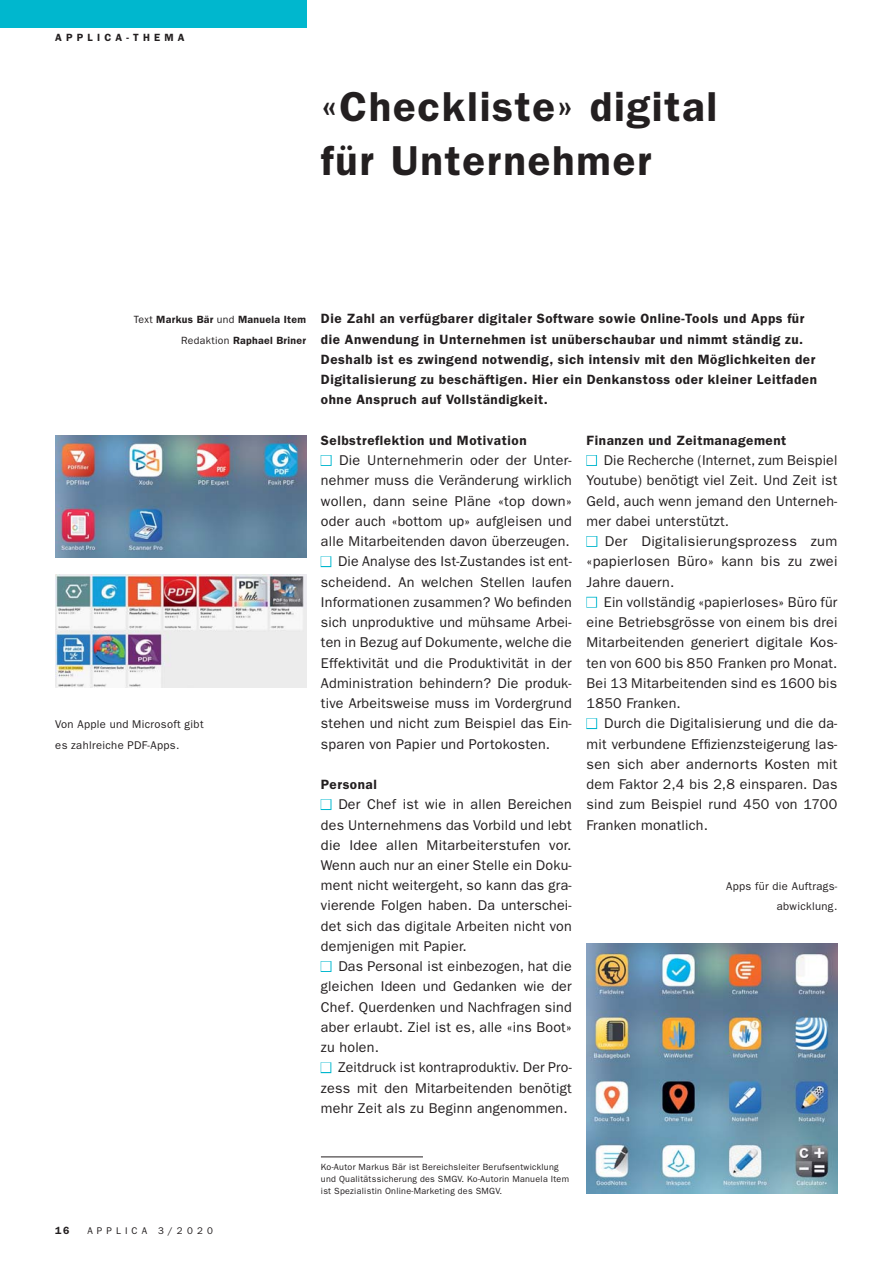
<style>
.page{position:relative;width:893px;height:1263px;background:#fff}
.page>*{position:absolute;margin:0;border:0;box-sizing:border-box;transform-origin:0 0}
.t1{font:600 42px/54px "ITC Franklin Gothic Std";letter-spacing:.04em;color:#231f20}
.t2{font:14.25px/20.2px "ITC Franklin Gothic Std";letter-spacing:.015em;color:#231f20;text-align:justify}
.t3{font:600 13.5px/20.2px "ITC Franklin Gothic Std";letter-spacing:.04em;color:#231f20}
.t4{font:11.25px/20.2px "ITC Franklin Gothic Std";letter-spacing:.03em;color:#231f20}
.t5{font:600 10.5px/20.2px "ITC Franklin Gothic Std";letter-spacing:.03em;color:#231f20;text-align:right}
.t6{font:600 10.5px "ITC Franklin Gothic Std";letter-spacing:.4em;color:#231f20}
.t7{font:9.75px "ITC Franklin Gothic Std";letter-spacing:.42em;color:#231f20}
.t8{font:9px/12px "ITC Franklin Gothic Std";letter-spacing:.03em;color:#231f20}
.s1{font-weight:400}
.s2{color:#fff}
</style>
<div class="page">
<div style="left:0;top:0;width:306px;height:28px;background:#00b7ce"></div>
<div style="left:586px;top:455px;width:11px;height:11px;border:2px solid #00b7ce"></div>
<div style="left:586px;top:536px;width:11px;height:11px;border:2px solid #00b7ce"></div>
<div style="left:586px;top:597px;width:11px;height:11px;border:2px solid #00b7ce"></div>
<div style="left:586px;top:718px;width:11px;height:11px;border:2px solid #00b7ce"></div>
<div style="left:321px;top:455px;width:11px;height:11px;border:2px solid #00b7ce"></div>
<div style="left:321px;top:556px;width:10px;height:11px;border:2px solid #00b7ce"></div>
<div style="left:321px;top:799px;width:10px;height:11px;border:2px solid #00b7ce"></div>
<div style="left:321px;top:961px;width:10px;height:11px;border:2px solid #00b7ce"></div>
<div style="left:321px;top:1062px;width:10px;height:11px;border:2px solid #00b7ce"></div>
<hr style="left:321px;top:1157px;width:102px;height:1px;background:#231f20">
<img style="left:55px;top:436px;width:251px;height:121px">
<img style="left:55px;top:575px;width:251px;height:113px">
<img style="left:587px;top:943px;width:250px;height:251px">
<p class="t6" style="left:55px;top:34px;width:131px">APPLICA-THEMA</p>
<h1 class="t1" style="left:321px;top:83px;width:398px">«Checkliste» digital für Unternehmer</h1>
<p class="t5" style="left:134px;top:311px;width:174px"><span class="s1">Text</span> Markus Bär <span class="s1">und</span> Manuela Item<br><span class="s1">Redaktion</span> Raphael Briner</p>
<p class="t3" style="left:321px;top:310px;width:498px">Die Zahl an verfügbarer digitaler Software sowie Online-Tools und Apps für die Anwendung in Unternehmen ist unüberschaubar und nimmt ständig zu.<br>Deshalb ist es zwingend notwendig, sich intensiv mit den Möglichkeiten der Digitalisierung zu beschäftigen. Hier ein Denkanstoss oder kleiner Leitfaden ohne Anspruch auf Vollständigkeit.</p>
<p class="t3" style="left:321px;top:431px;width:207px">Selbstreflektion und Motivation</p>
<p class="t2" style="left:321px;top:451px;width:252px"><span class="s2">■</span> Die Unternehmerin oder der Unter&shy;nehmer muss die Veränderung wirklich wollen, dann seine Pläne «top down» oder auch «bottom up» aufgleisen und alle Mitarbeitenden davon überzeugen.</p>
<p class="t2" style="left:321px;top:552px;width:252px"><span class="s2">■</span> Die Analyse des Ist-Zustandes ist ent&shy;scheidend. An welchen Stellen laufen Informationen zusammen? Wo befinden sich unproduktive und mühsame Arbei&shy;ten in Bezug auf Dokumente, welche die Effektivität und die Produktivität in der Administration behindern? Die produk&shy;tive Arbeitsweise muss im Vordergrund stehen und nicht zum Beispiel das Ein&shy;sparen von Papier und Portokosten.</p>
<p class="t3" style="left:321px;top:775px;width:58px">Personal</p>
<p class="t2" style="left:321px;top:795px;width:252px"><span class="s2">■</span> Der Chef ist wie in allen Bereichen des Unternehmens das Vorbild und lebt die Idee allen Mitarbeiterstufen vor.<br>Wenn auch nur an einer Stelle ein Doku&shy;ment nicht weitergeht, so kann das gra&shy;vierende Folgen haben. Da unterschei&shy;det sich das digitale Arbeiten nicht von demjenigen mit Papier.</p>
<p class="t2" style="left:321px;top:957px;width:252px"><span class="s2">■</span> Das Personal ist einbezogen, hat die gleichen Ideen und Gedanken wie der Chef. Querdenken und Nachfragen sind aber erlaubt. Ziel ist es, alle «ins Boot» zu holen.</p>
<p class="t2" style="left:321px;top:1058px;width:252px"><span class="s2">■</span> Zeitdruck ist kontraproduktiv. Der Pro&shy;zess mit den Mitarbeitenden benötigt mehr Zeit als zu Beginn angenommen.</p>
<p class="t3" style="left:587px;top:431px;width:201px">Finanzen und Zeitmanagement</p>
<p class="t2" style="left:587px;top:451px;width:252px"><span class="s2">■</span> Die Recherche (Internet, zum Beispiel Youtube) benötigt viel Zeit. Und Zeit ist Geld, auch wenn jemand den Unterneh&shy;mer dabei unterstützt.</p>
<p class="t2" style="left:587px;top:532px;width:252px"><span class="s2">■</span> Der Digitalisierungsprozess zum «papierlosen Büro» kann bis zu zwei Jahre dauern.</p>
<p class="t2" style="left:587px;top:593px;width:252px"><span class="s2">■</span> Ein vollständig «papierloses» Büro für eine Betriebsgrösse von einem bis drei Mitarbeitenden generiert digitale Kos&shy;ten von 600 bis 850 Franken pro Monat.<br>Bei 13 Mitarbeitenden sind es 1600 bis 1850 Franken.</p>
<p class="t2" style="left:587px;top:714px;width:252px"><span class="s2">■</span> Durch die Digitalisierung und die da&shy;mit verbundene Effizienzsteigerung las&shy;sen sich aber andernorts Kosten mit dem Faktor 2,4 bis 2,8 einsparen. Das sind zum Beispiel rund 450 von 1700<br>Franken monatlich.</p>
<p class="t4" style="left:55px;top:715px;width:150px">Von Apple und Microsoft gibt es zahlreiche PDF-Apps.</p>
<p class="t4" style="left:726px;top:877px;width:113px;text-align:right">Apps für die Auftrags&shy;abwicklung.</p>
<p class="t5" style="left:55px;top:1221px;width:16px">16</p>
<p class="t7" style="left:87px;top:1227px;width:127px">APPLICA 3/2020</p>
<p class="t8" style="left:321px;top:1161px;width:250px">Ko-Autor Markus Bär ist Bereichsleiter Berufsentwicklung und Qualitätssicherung des SMGV. Ko-Autorin Manuela Item ist Spezialistin Online-Marketing des SMGV.</p>
</div>
